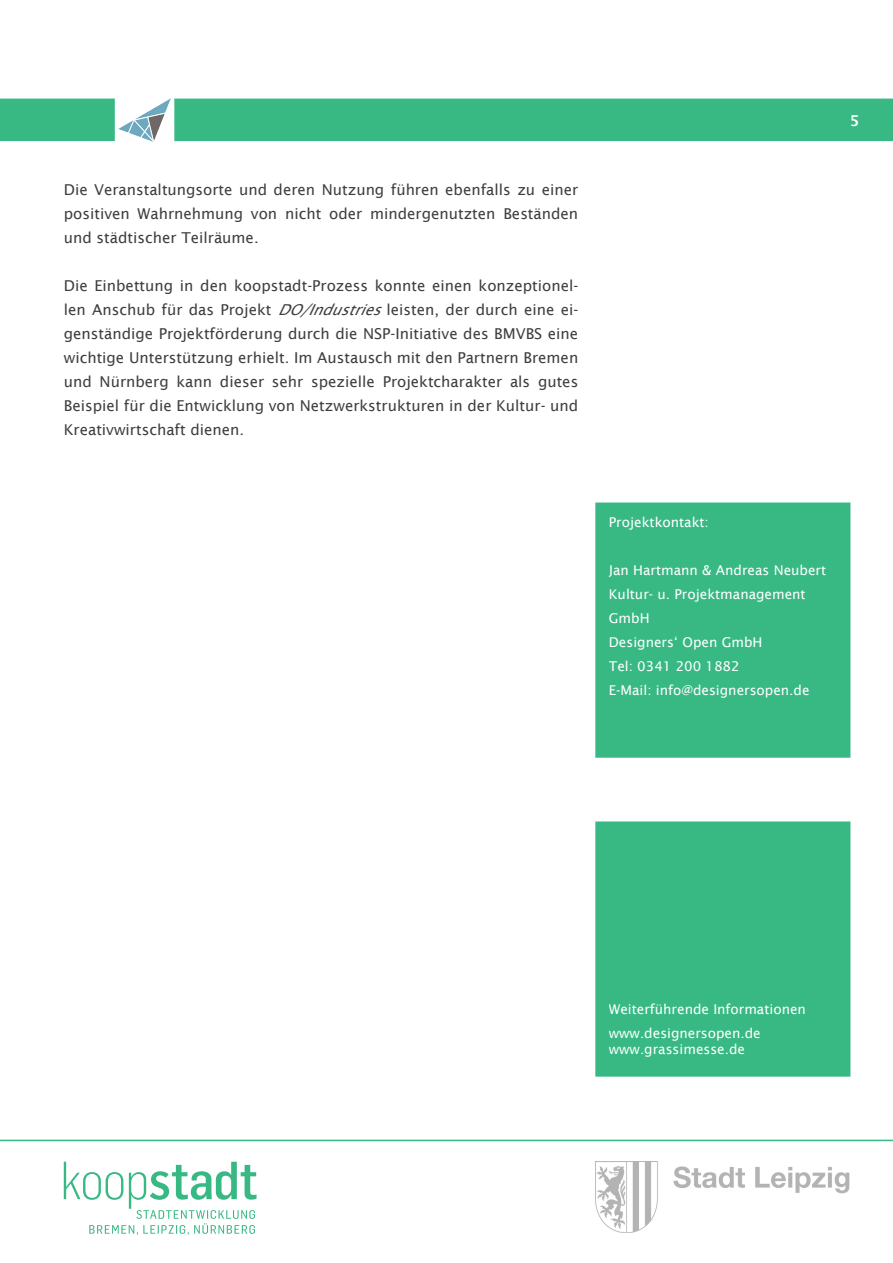
<style>
.page{position:relative;width:893px;height:1263px;background:#fff}
.page>*{position:absolute;margin:0;border:0;box-sizing:border-box;transform-origin:0 0}
.Mengentext{font:15px/24px "Lucida Sans";color:#3e3e3f;text-align:justify}
.t1{font:600 15px "Lucida Sans";color:#fff}
.Mengentext-2{font:13.5px/24px "Lucida Sans";color:#fff}
.s1{font-style:italic}
</style>
<div class="page">
<hr style="left:0;top:1140px;width:893px;height:1px;background:#38b983">
<svg style="left:64px;top:1162px;width:193px;height:73px"></svg>
<div style="left:0;top:99px;width:893px;height:42px;background:#38b983"></div>
<div style="left:115px;top:88px;width:59px;height:66px;background:#fff"></div>
<img style="left:118px;top:99px;width:52px;height:42px">
<img style="left:595px;top:1162px;width:255px;height:70px">
<div style="left:602px;top:828px;width:242px;height:242px;background:#38b983"></div>
<div style="left:595px;top:821px;width:255px;height:255px;border:14px solid #38b983"></div>
<div style="left:602px;top:509px;width:242px;height:242px;background:#38b983"></div>
<div style="left:595px;top:502px;width:255px;height:256px;border:14px solid #38b983"></div>
<p class="Mengentext" style="left:64px;top:177px;width:516px">Die Veranstaltungsorte und deren Nutzung führen ebenfalls zu einer positiven Wahrnehmung von nicht oder mindergenutzten Beständen und städtischer Teilräume.</p>
<p class="Mengentext" style="left:64px;top:273px;width:516px">Die Einbettung in den koopstadt-Prozess konnte einen konzeptionel&shy;len Anschub für das Projekt <span class="s1">DO/Industries</span>leisten, der durch eine ei&shy;genständige Projektförderung durch die NSP-Initiative des BMVBS eine wichtige Unterstützung erhielt. Im Austausch mit den Partnern Bremen und Nürnberg kann dieser sehr spezielle Projektcharakter als gutes Beispiel für die Entwicklung von Netzwerkstrukturen in der Kultur- und Kreativwirtschaft dienen.</p>
<p class="t1" style="left:850px;top:112px;width:11px">5</p>
<p class="Mengentext-2" style="left:609px;top:510px;width:102px">Projektkontakt:</p>
<p class="Mengentext-2" style="left:609px;top:558px;width:219px">Jan Hartmann &amp; Andreas Neubert</p>
<p class="Mengentext-2" style="left:609px;top:582px;width:198px">Kultur- u. Projektmanagement<br>GmbH</p>
<p class="Mengentext-2" style="left:609px;top:630px;width:155px">Designers‘ Open GmbH</p>
<p class="Mengentext-2" style="left:609px;top:654px;width:132px">Tel: 0341 200 1882</p>
<p class="Mengentext-2" style="left:609px;top:678px;width:202px">E-Mail: info@designersopen.de</p>
<p class="Mengentext-2" style="left:609px;top:997px;width:199px">Weiterführende Informationen</p>
<p class="Mengentext-2" style="left:609px;top:1021px;width:153px">www.designersopen.de</p>
<p class="Mengentext-2" style="left:609px;top:1037px;width:138px">www.grassimesse.de</p>
</div>
